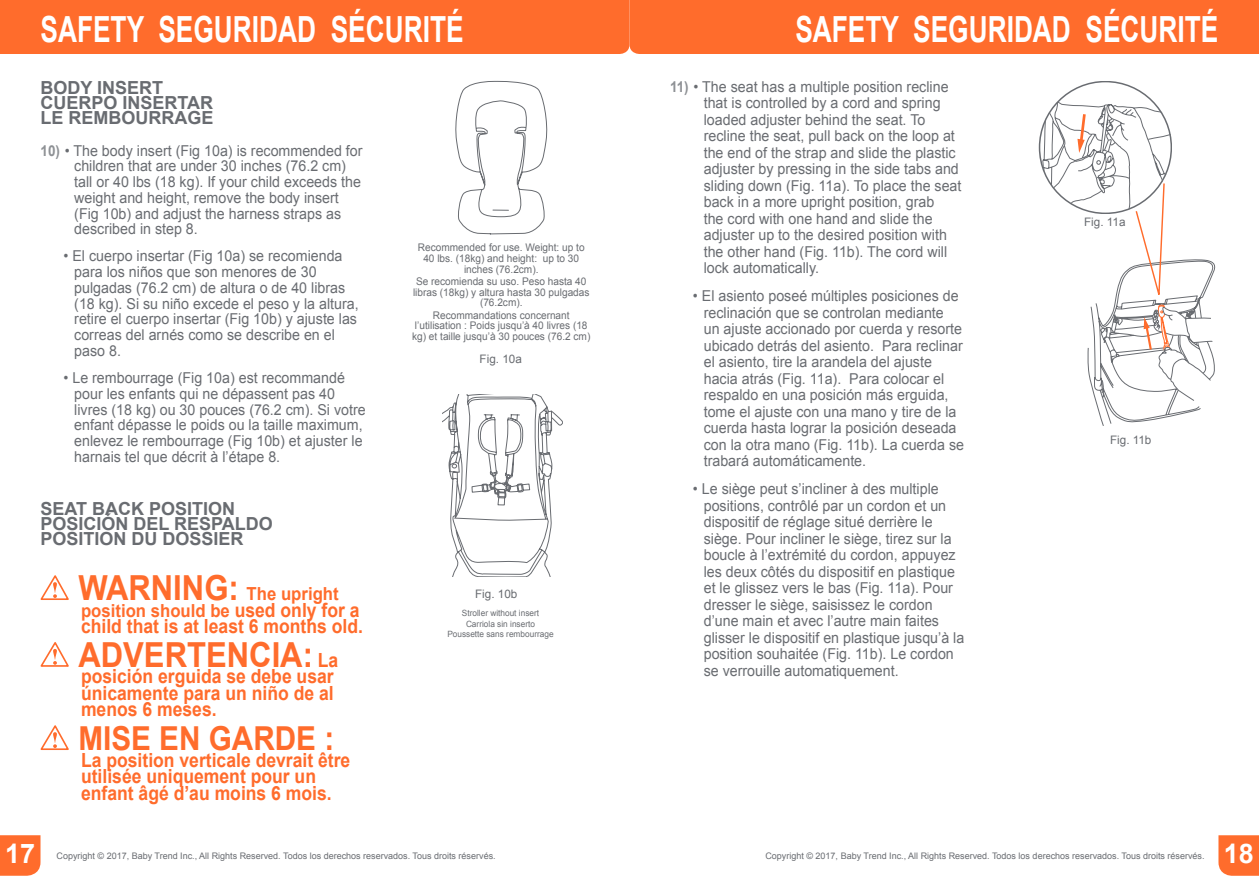
<style>
.page{position:relative;width:1259px;height:893px;background:#fff}
.page>*{position:absolute;margin:0;border:0;box-sizing:border-box;transform-origin:0 0}
.t1{font:700 36px "Arial";color:#fff;scale:.73 1}
.t2{font:700 34.5px "Arial";color:#ff6c2c;scale:.9 1}
.t3{font:700 33px "Arial";color:#ff6c2c;scale:.9 1}
.t4{font:700 27px "Arial";color:#fff}
.t5{font:700 19.5px/16.5px "Arial";color:#ff6c2c;text-align:justify;scale:.9 1}
.t6{font:700 18px/15px "Arial";color:#696c71}
.t7{font:700 18px/16.5px "Arial";color:#ff6c2c;scale:.93 1}
.t8{font:15px/16.5px "Arial";color:#696c71;scale:.95 1}
.t9{font:11.7px "Arial";color:#696c71}
.t10{font:10.5px/10.5px "Arial";color:#696c71;text-align:center;scale:.96 1}
.t11{font:9px "Arial";color:#696c71}
.t12{font:8.7px/10.4px "Arial";color:#696c71;text-align:center;scale:.96 1}
.s1{font-weight:700;color:#8e9195}
.s2{font-size:34.5px}
.s3{font-size:19.5px}
</style>
<div class="page">
<div style="left:0;top:835px;width:40px;height:41px;background:#ff6c2c"></div>
<div style="left:0;top:0;width:1259px;height:54px;background:#ff6c2c"></div>
<svg style="left:1218px;top:835px;width:41px;height:41px;background:#ff7235"></svg>
<svg style="left:40px;top:575px;width:29px;height:25px"></svg>
<svg style="left:40px;top:642px;width:29px;height:25px"></svg>
<svg style="left:40px;top:725px;width:29px;height:25px"></svg>
<svg style="left:1039px;top:81px;width:177px;height:345px"></svg>
<svg style="left:455px;top:80px;width:93px;height:155px"></svg>
<svg style="left:442px;top:394px;width:120px;height:182px"></svg>
<h1 class="t1" style="left:40px;top:9px;width:581px">SAFETY SEGURIDAD SÉCURITÉ</h1>
<h1 class="t1" style="left:795px;top:9px;width:581px">SAFETY SEGURIDAD SÉCURITÉ</h1>
<p class="t6" style="left:40px;top:80px;width:174px">BODY INSERT<br>CUERPO INSERTAR<br>LE REMBOURRAGE</p>
<p class="t8" style="left:74px;top:143px;width:305px;line-height:15.8px;text-indent:-34px"><span class="s1">10)</span> • The body insert (Fig 10a) is recommended for children that are under 30 inches (76.2 cm) tall or 40 lbs (18 kg). If your child exceeds the weight and height, remove the body insert (Fig 10b) and adjust the harness straps as described in step 8.</p>
<p class="t8" style="left:74px;top:248px;width:301px;line-height:15.8px;text-indent:-11px">• El cuerpo insertar (Fig 10a) se recomienda para los niños que son menores de 30 pulgadas (76.2 cm) de altura o de 40 libras (18 kg). Si su niño excede el peso y la altura, retire el cuerpo insertar (Fig 10b) y ajuste las correas del arnés como se describe en el paso 8.</p>
<p class="t8" style="left:74px;top:370px;width:308px;line-height:15.8px;text-indent:-11px">• Le rembourrage (Fig 10a) est recommandé pour les enfants qui ne dépassent pas 40 livres (18 kg) ou 30 pouces (76.2 cm). Si votre enfant dépasse le poids ou la taille maximum, enlevez le rembourrage (Fig 10b) et ajuster le harnais tel que décrit à l’étape 8.</p>
<p class="t6" style="left:40px;top:501px;width:234px">SEAT BACK POSITION<br>POSICIÓN DEL RESPALDO<br>POSITION DU DOSSIER</p>
<p class="t7" style="left:78px;top:585px;width:304px"><span class="s2">WARNING:</span> The upright position should be <span class="s3">used only for a</span></p>
<h3 class="t5" style="left:81px;top:618px;width:315px">child that is at least 6 months old.</h3>
<h2 class="t2" style="left:78px;top:635px;width:290px">ADVERTENCIA: <span class="s3">La</span></h2>
<h3 class="t5" style="left:81px;top:668px;width:282px">posición erguida se debe usar únicamente para un niño de al menos 6 meses.</h3>
<h3 class="t3" style="left:78px;top:720px;width:286px">MISE EN GARDE :</h3>
<h3 class="t5" style="left:81px;top:751px;width:301px;text-align:left">La position verticale devrait être utilisée uniquement pour un enfant âgé d’au moins 6 mois.</h3>
<p class="t8" style="left:704px;top:79px;width:273px;text-indent:-34px"><span class="s1">11)</span> • The seat has a multiple position recline that is controlled by a cord and spring loaded adjuster behind the seat. To recline the seat, pull back on the loop at the end of the strap and slide the plastic adjuster by pressing in the side tabs and sliding down (Fig. 11a). To place the seat back in a more upright position, grab<br>the cord with one hand and slide the adjuster up to the desired position with the other hand (Fig. 11b). The cord will lock automatically.</p>
<p class="t8" style="left:704px;top:288px;width:276px;text-indent:-11px">• El asiento poseé múltiples posiciones de reclinación que se controlan mediante<br>un ajuste accionado por cuerda y resorte ubicado detrás del asiento. Para reclinar el asiento, tire la arandela del ajuste hacia atrás (Fig. 11a). Para colocar el respaldo en una posición más erguida, tome el ajuste con una mano y tire de la cuerda hasta lograr la posición deseada con la otra mano (Fig. 11b). La cuerda se trabará automáticamente.</p>
<p class="t8" style="left:704px;top:481px;width:276px;text-indent:-11px">• Le siège peut s’incliner à des multiple positions, contrôlé par un cordon et un dispositif de réglage situé derrière le siège. Pour incliner le siège, tirez sur la boucle à l’extrémité du cordon, appuyez les deux côtés du dispositif en plastique et le glissez vers le bas (Fig. 11a). Pour dresser le siège, saisissez le cordon d’une main et avec l’autre main faites glisser le dispositif en plastique jusqu’à la position souhaitée (Fig. 11b). Le cordon se verrouille automatiquement.</p>
<p class="t9" style="left:1084px;top:214px;width:43px">Fig. 11a</p>
<p class="t10" style="left:418px;top:243px;width:175px">Recommended for use. Weight: up to<br>40 lbs. (18kg) and height: up to 30 inches (76.2cm).</p>
<p class="t10" style="left:413px;top:276px;width:185px">Se recomienda su uso. Peso hasta 40 libras (18kg) y altura hasta 30 pulgadas (76.2cm).</p>
<p class="t10" style="left:412px;top:310px;width:187px">Recommandations concernant l’utilisation : Poids jusqu’à 40 livres (18 kg) et taille jusqu’à 30 pouces (76.2 cm)</p>
<p class="t9" style="left:479px;top:351px;width:44px">Fig. 10a</p>
<p class="t9" style="left:1110px;top:432px;width:43px">Fig. 11b</p>
<p class="t9" style="left:475px;top:586px;width:44px">Fig. 10b</p>
<p class="t12" style="left:447px;top:608px;width:112px">Stroller without insert<br>Carriola sin inserto<br>Poussette sans rembourrage</p>
<h3 class="t4" style="left:5px;top:839px;width:32px">17</h3>
<p class="t11" style="left:57px;top:850px;width:441px">Copyright © 2017, Baby Trend Inc., All Rights Reserved. Todos los derechos reservados. Tous droits réservés.</p>
<p class="t11" style="left:765px;top:850px;width:441px">Copyright © 2017, Baby Trend Inc., All Rights Reserved. Todos los derechos reservados. Tous droits réservés.</p>
<h3 class="t4" style="left:1223px;top:839px;width:32px">18</h3>
</div>
